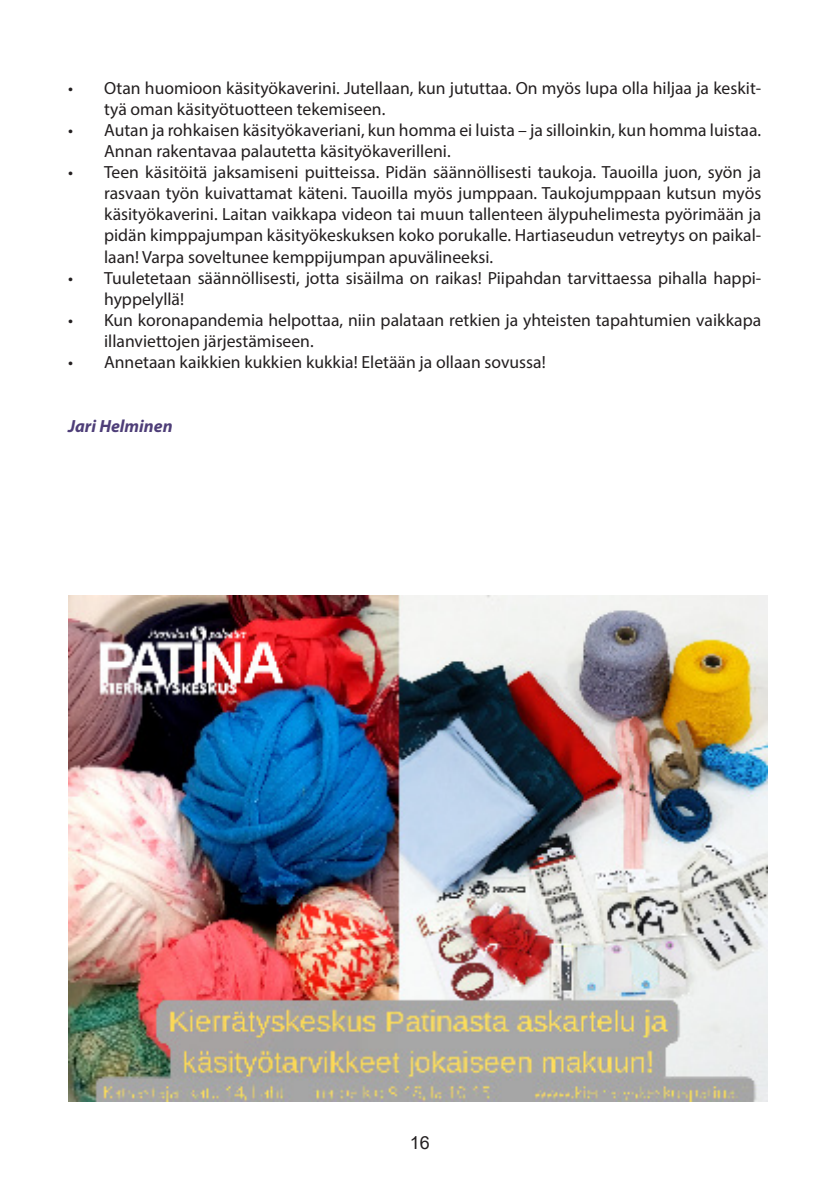
<style>
.page{position:relative;width:840px;height:1191px;background:#fff}
.page>*{position:absolute;margin:0;border:0;box-sizing:border-box;transform-origin:0 0}
.t1{font:18px "Arial";color:#231f20}
.t2{font:17.6px/21.2px "Myriad Pro";color:#231f20}
.t3{font:italic 700 17.6px "Myriad Pro";color:#4e3e78}
</style>
<div class="page">
<img style="left:68px;top:595px;width:699px;height:507px">
<p class="t2" style="left:104px;top:77px;width:658px;text-indent:-36px">• Otan huomioon käsityökaverini. Jutellaan, kun jututtaa. On myös lupa olla hiljaa ja keskit&shy;tyä oman käsityötuotteen tekemiseen.</p>
<p class="t2" style="left:104px;top:119px;width:658px;text-indent:-36px">• Autan ja rohkaisen käsityökaveriani, kun homma ei luista – ja silloinkin, kun homma luistaa.<br>Annan rakentavaa palautetta käsityökaverilleni.</p>
<p class="t2" style="left:104px;top:161px;width:658px;text-align:justify;text-indent:-36px">• Teen käsitöitä jaksamiseni puitteissa. Pidän säännöllisesti taukoja. Tauoilla juon, syön ja rasvaan työn kuivattamat käteni. Tauoilla myös jumppaan. Taukojumppaan kutsun myös käsityökaverini. Laitan vaikkapa videon tai muun tallenteen älypuhelimesta pyörimään ja pidän kimppajumpan käsityökeskuksen koko porukalle. Hartiaseudun vetreytys on paikal&shy;laan! Varpa soveltunee kemppijumpan apuvälineeksi.</p>
<p class="t2" style="left:104px;top:267px;width:658px;text-indent:-36px">• Tuuletetaan säännöllisesti, jotta sisäilma on raikas! Piipahdan tarvittaessa pihalla happi&shy;hyppelyllä!</p>
<p class="t2" style="left:104px;top:309px;width:658px;text-indent:-36px">• Kun koronapandemia helpottaa, niin palataan retkien ja yhteisten tapahtumien vaikkapa illanviettojen järjestämiseen.</p>
<p class="t2" style="left:68px;top:351px;width:479px">• Annetaan kaikkien kukkien kukkia! Eletään ja ollaan sovussa!</p>
<p class="t3" style="left:68px;top:414px;width:106px">Jari Helminen</p>
<p class="t1" style="left:410px;top:1130px;width:22px">16</p>
</div>
